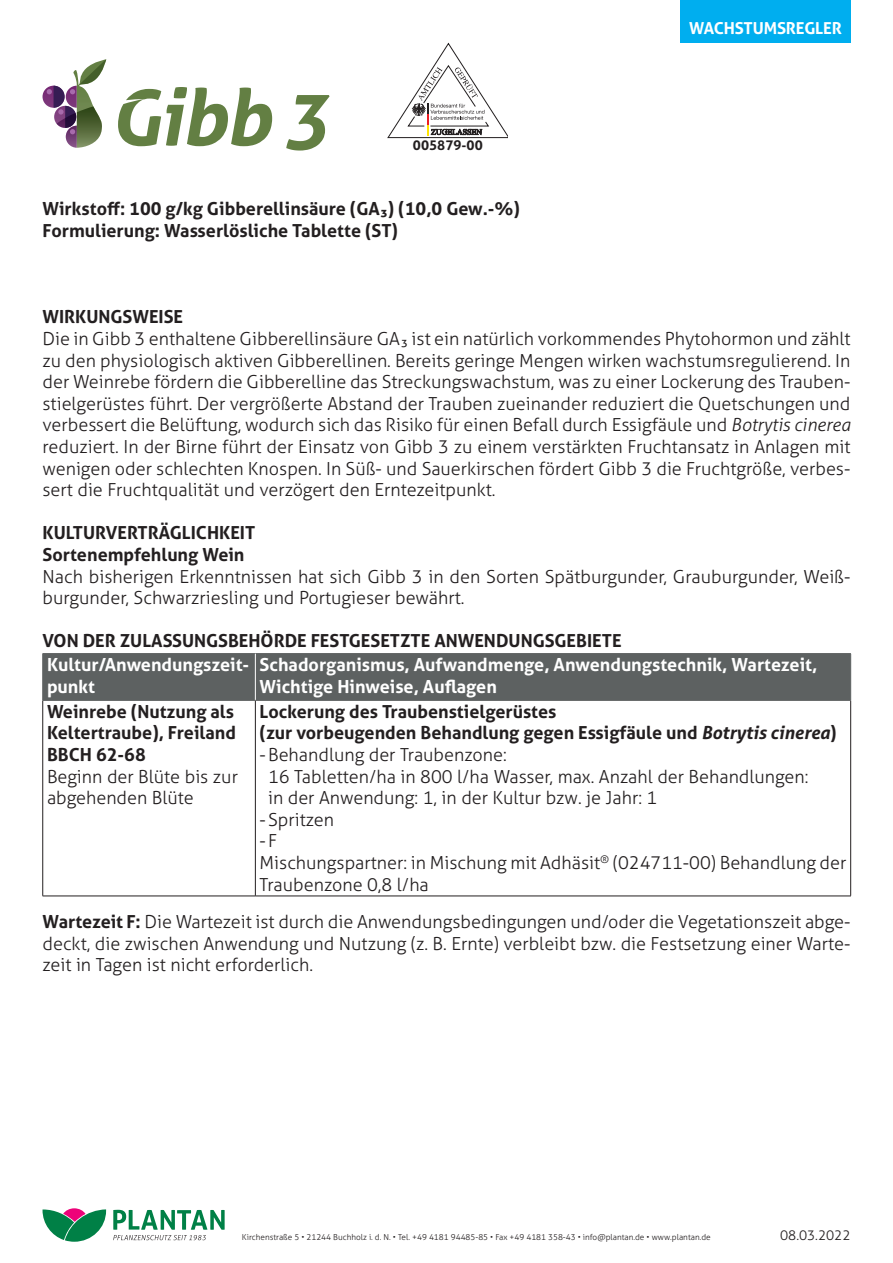
<style>
.page{position:relative;width:893px;height:1263px;background:#fff}
.page>*{position:absolute;margin:0;border:0;box-sizing:border-box;transform-origin:0 0}
.t1{font:300 18px/21.6px "Aller";color:#231f20}
.t2{font:700 18px/21.6px "Aller";color:#231f20}
.t3{font:700 18px/21.6px "Aller";color:#fff}
.t4{font:700 16.5px "Aller";letter-spacing:-.01em;color:#fff}
.t5{font:300 13.5px "Aller";color:#231f20}
.t6{font:700 13.5px "Aller";color:#231f20}
.t7{font:300 8.25px "Aller";color:#231f20}
.s1{font-style:italic}
.s2{font-weight:700}
</style>
<div class="page">
<svg style="left:388px;top:43px;width:120px;height:96px"></svg>
<div style="left:680px;top:0;width:170px;height:43px;background:#00aeef"></div>
<svg style="left:43px;top:1208px;width:63px;height:34px"></svg>
<svg style="left:113px;top:1210px;width:112px;height:30px"></svg>
<div style="left:43px;top:654px;width:807px;height:46px;background:#5d6161"></div>
<hr style="left:42px;top:700px;width:1px;height:196px;background:#231f20">
<hr style="left:255px;top:700px;width:1px;height:196px;background:#231f20">
<hr style="left:850px;top:700px;width:1px;height:196px;background:#231f20">
<hr style="left:43px;top:896px;width:212px;height:1px;background:#231f20">
<hr style="left:255px;top:896px;width:596px;height:1px;background:#231f20">
<hr style="left:43px;top:653px;width:212px;height:1px;background:#5d6161">
<hr style="left:42px;top:654px;width:1px;height:46px;background:#5d6161">
<hr style="left:255px;top:653px;width:596px;height:1px;background:#5d6161">
<hr style="left:850px;top:654px;width:1px;height:46px;background:#5d6161">
<hr style="left:255px;top:654px;width:1px;height:46px;background:#fff">
<hr style="left:43px;top:700px;width:212px;height:1px;background:#5d6161">
<hr style="left:255px;top:700px;width:596px;height:1px;background:#5d6161">
<svg style="left:286px;top:95px;width:44px;height:56px"></svg>
<svg style="left:43px;top:86px;width:22px;height:22px"></svg>
<svg style="left:47px;top:59px;width:59px;height:89px"></svg>
<svg style="left:118px;top:87px;width:154px;height:59px"></svg>
<p class="t6" style="left:413px;top:137px;width:71px">005879-00</p>
<p class="t2" style="left:43px;top:198px;width:479px">Wirkstoff: 100 g/kg Gibberellinsäure (GA3) (10,0 Gew.-%)</p>
<p class="t2" style="left:43px;top:220px;width:357px">Formulierung: Wasserlösliche Tablette (ST)</p>
<p class="t4" style="left:689px;top:18px;width:154px">WACHSTUMSREGLER</p>
<p class="t2" style="left:43px;top:306px;width:142px">WIRKUNGSWEISE</p>
<p class="t1" style="left:43px;top:328px;width:809px;text-align:justify">Die in Gibb 3 enthaltene Gibberellinsäure GA3 ist ein natürlich vorkommendes Phytohormon und zählt zu den physiologisch aktiven Gibberellinen. Bereits geringe Mengen wirken wachstumsregulierend. In der Weinrebe fördern die Gibberelline das Streckungswachstum, was zu einer Lockerung des Trauben&shy;stielgerüstes führt. Der vergrößerte Abstand der Trauben zueinander reduziert die Quetschungen und verbessert die Belüftung, wodurch sich das Risiko für einen Befall durch Essigfäule und <span class="s1">Botrytis cinerea </span>reduziert. In der Birne führt der Einsatz von Gibb 3 zu einem verstärkten Fruchtansatz in Anlagen mit wenigen oder schlechten Knospen. In Süß- und Sauerkirschen fördert Gibb 3 die Fruchtgröße, verbes&shy;sert die Fruchtqualität und verzögert den Erntezeitpunkt.</p>
<p class="t2" style="left:43px;top:522px;width:214px">KULTURVERTRÄGLICHKEIT</p>
<p class="t2" style="left:43px;top:544px;width:204px">Sortenempfehlung Wein</p>
<p class="t1" style="left:43px;top:565px;width:809px">Nach bisherigen Erkenntnissen hat sich Gibb 3 in den Sorten Spätburgunder, Grauburgunder, Weiß&shy;burgunder, Schwarzriesling und Portugieser bewährt.</p>
<p class="t2" style="left:43px;top:630px;width:581px">VON DER ZULASSUNGSBEHÖRDE FESTGESETZTE ANWENDUNGSGEBIETE</p>
<p class="t3" style="left:47px;top:654px;width:204px">Kultur/Anwendungszeit&shy;punkt</p>
<p class="t3" style="left:260px;top:654px;width:559px">Schadorganismus, Aufwandmenge, Anwendungstechnik, Wartezeit,<br>Wichtige Hinweise, Auflagen</p>
<p class="t2" style="left:47px;top:700px;width:190px">Weinrebe (Nutzung als<br>Keltertraube), Freiland</p>
<p class="t2" style="left:47px;top:744px;width:100px">BBCH 62-68</p>
<p class="t1" style="left:47px;top:765px;width:192px">Beginn der Blüte bis zur abgehenden Blüte</p>
<p class="t2" style="left:260px;top:700px;width:578px">Lockerung des Traubenstielgerüstes<br>(zur vorbeugenden Behandlung gegen Essigfäule und <span class="s1">Botrytis cinerea</span>)</p>
<p class="t1" style="left:268px;top:744px;width:542px;text-indent:-9px">-Behandlung der Traubenzone:<br>16 Tabletten/ha in 800 l/ha Wasser, max. Anzahl der Behandlungen: in der Anwendung: 1, in der Kultur bzw. je Jahr: 1</p>
<p class="t1" style="left:260px;top:809px;width:76px">-Spritzen</p>
<p class="t1" style="left:260px;top:830px;width:19px">-F</p>
<p class="t1" style="left:260px;top:852px;width:588px">Mischungspartner: in Mischung mit Adhäsit<sup>®</sup> (024711-00) Behandlung der<br>Traubenzone 0,8 l/ha</p>
<p class="t1" style="left:43px;top:911px;width:809px;text-align:justify"><span class="s2">Wartezeit F:</span> Die Wartezeit ist durch die Anwendungsbedingungen und/oder die Vegetationszeit abge&shy;deckt, die zwischen Anwendung und Nutzung (z. B. Ernte) verbleibt bzw. die Festsetzung einer Warte&shy;zeit in Tagen ist nicht erforderlich.</p>
<p class="t7" style="left:242px;top:1232px;width:470px">Kirchenstraße 5 • 21244 Buchholz i. d. N. • Tel. +49 4181 94485-85 • Fax +49 4181 358-43 • info@plantan.de • www.plantan.de</p>
<p class="t5" style="left:780px;top:1227px;width:72px">08.03.2022</p>
</div>
